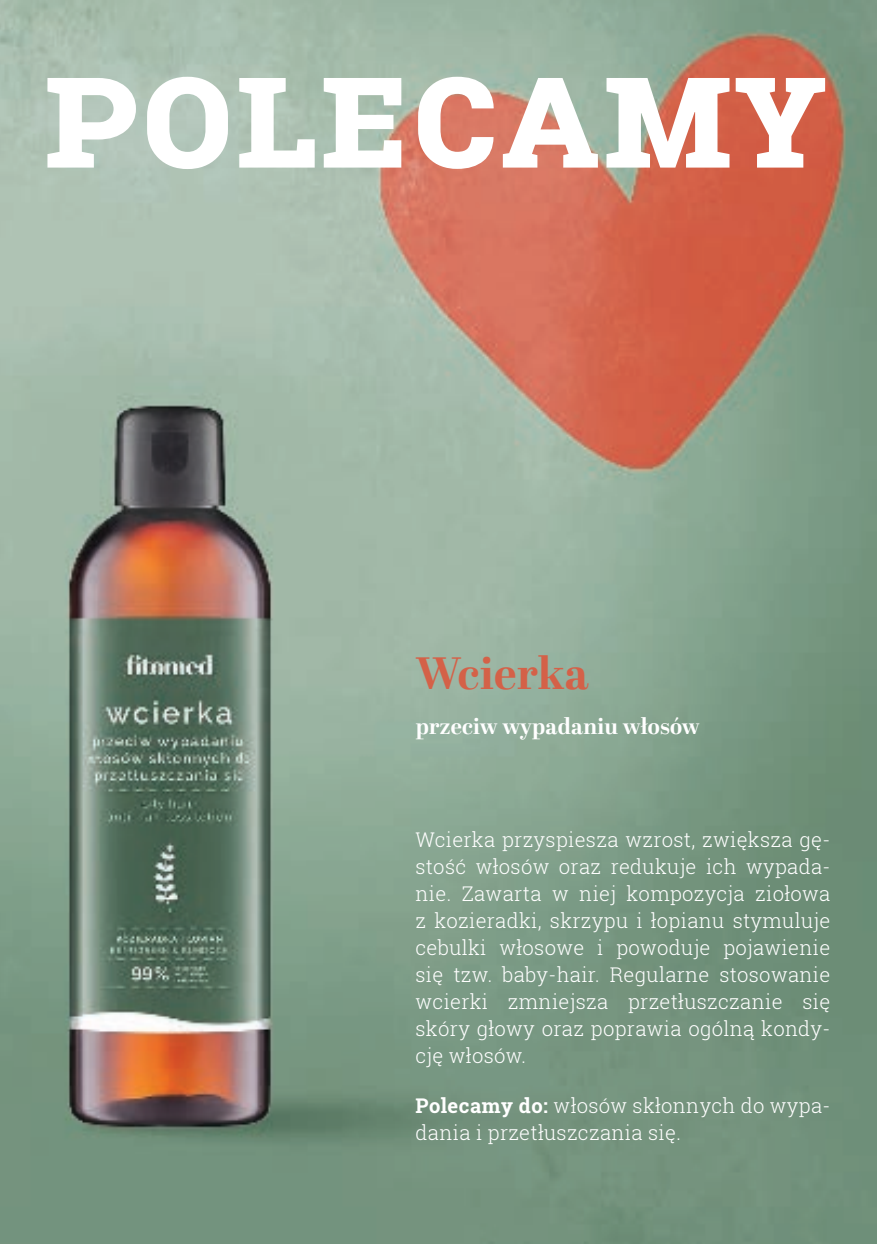
<style>
.page{position:relative;width:877px;height:1244px;background:#fff}
.page>*{position:absolute;margin:0;border:0;box-sizing:border-box;transform-origin:0 0}
.t1{font:700 157.5px "Roboto Slab";color:#fff}
.t2{font:700 45px "Abril Display";letter-spacing:.01em;color:#d46148}
.t3{font:700 22.5px "Abril Display";letter-spacing:.01em;color:#fff}
.t4{font:300 20.25px/27px "Roboto Slab";letter-spacing:.015em;color:#fff;text-align:justify}
.s1{font-weight:700}
</style>
<div class="page">
<img style="left:0;top:0;width:876px;height:1244px">
<img style="left:721px;top:93px;width:155px;height:726px">
<h1 class="t1" style="left:43px;top:2px;width:785px">Polecamy</h1>
<h2 class="t2" style="left:416px;top:642px;width:174px">Wcierka</h2>
<p class="t3" style="left:416px;top:711px;width:285px">przeciw wypadaniu włosów</p>
<p class="t4" style="left:415px;top:826px;width:416px">Wcierka przyspiesza wzrost, zwiększa gę&shy;stość włosów oraz redukuje ich wypada&shy;nie. Zawarta w niej kompozycja ziołowa z kozieradki, skrzypu i łopianu stymuluje cebulki włosowe i powoduje pojawienie się tzw. baby-hair. Regularne stosowanie wcierki zmniejsza przetłuszczanie się skóry głowy oraz poprawia ogólną kondy&shy;cję włosów.</p>
<p class="t4" style="left:415px;top:1091px;width:416px"><span class="s1">Polecamy do:</span> włosów skłonnych do wypa&shy;dania i przetłuszczania się.</p>
</div>
